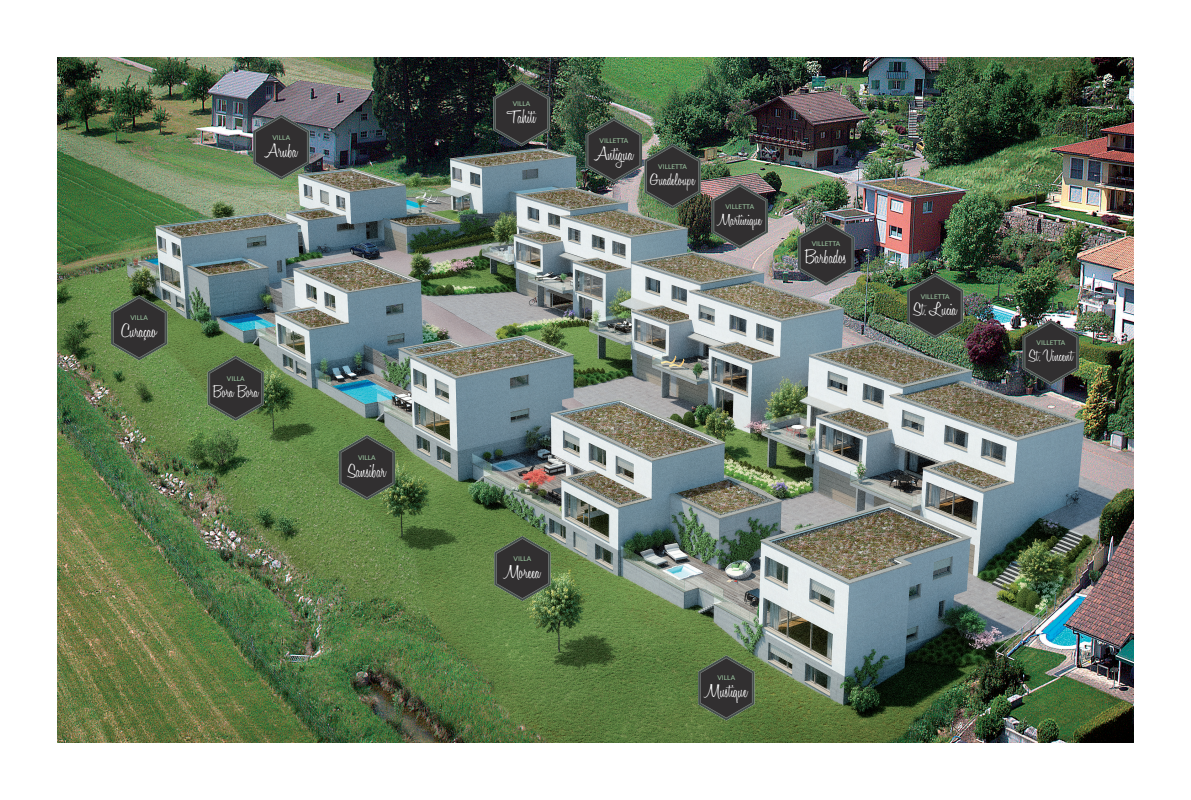
<style>
.page{position:relative;width:1191px;height:800px;background:#fff}
.page>*{position:absolute;margin:0;border:0;box-sizing:border-box;transform-origin:0 0}
.t1{font:300 19.9px "Honey Script";letter-spacing:-.005em;color:#fff}
.t2{font:300 18.9px "Honey Script";letter-spacing:-.005em;color:#fff}
.t3{font:300 17.2px "Honey Script";letter-spacing:-.005em;color:#fff}
.t4{font:6.5px "Lato";color:#a1cda6}
</style>
<div class="page">
<img style="left:57px;top:57px;width:1077px;height:686px">
<img style="left:253px;top:114px;width:56px;height:66px">
<svg style="left:111px;top:295px;width:56px;height:65px;background:#42493c"></svg>
<svg style="left:339px;top:435px;width:56px;height:65px;background:#424a3b"></svg>
<svg style="left:494px;top:536px;width:56px;height:65px;background:#434b3c"></svg>
<svg style="left:698px;top:655px;width:56px;height:65px;background:#41483a"></svg>
<img style="left:798px;top:221px;width:56px;height:65px">
<img style="left:711px;top:183px;width:57px;height:66px">
<img style="left:586px;top:118px;width:114px;height:91px">
<img style="left:907px;top:273px;width:56px;height:66px">
<svg style="left:207px;top:355px;width:57px;height:66px;background:#434c3c"></svg>
<img style="left:493px;top:81px;width:56px;height:65px">
<img style="left:1022px;top:320px;width:57px;height:65px">
<p class="t4" style="left:272px;top:133px;width:19px">VILLA</p>
<h1 class="t1" style="left:265px;top:138px;width:34px">Aruba</h1>
<p class="t4" style="left:130px;top:314px;width:19px">VILLA</p>
<h1 class="t1" style="left:121px;top:319px;width:37px">Curaçao</h1>
<p class="t4" style="left:227px;top:374px;width:19px">VILLA</p>
<h3 class="t3" style="left:213px;top:380px;width:47px">Bora Bora</h3>
<p class="t4" style="left:358px;top:454px;width:19px">VILLA</p>
<h1 class="t1" style="left:348px;top:458px;width:40px">Sansibar</h1>
<p class="t4" style="left:513px;top:100px;width:19px">VILLA</p>
<h1 class="t1" style="left:507px;top:105px;width:30px">Tahiti</h1>
<p class="t4" style="left:599px;top:137px;width:30px">VILLETTA</p>
<h1 class="t1" style="left:594px;top:141px;width:40px">Antigua</h1>
<p class="t4" style="left:658px;top:163px;width:30px">VILLETTA</p>
<h3 class="t3" style="left:650px;top:169px;width:46px">Guadeloupe</h3>
<p class="t4" style="left:725px;top:202px;width:30px">VILLETTA</p>
<h3 class="t3" style="left:718px;top:209px;width:45px">Martinique</h3>
<p class="t4" style="left:811px;top:240px;width:30px">VILLETTA</p>
<h1 class="t1" style="left:805px;top:244px;width:43px">Barbados</h1>
<p class="t4" style="left:920px;top:292px;width:30px">VILLETTA</p>
<h2 class="t2" style="left:913px;top:298px;width:45px">St. Lucia</h2>
<p class="t4" style="left:1036px;top:339px;width:30px">VILLETTA</p>
<h3 class="t3" style="left:1029px;top:345px;width:45px">St. Vincent</h3>
<p class="t4" style="left:513px;top:554px;width:19px">VILLA</p>
<h1 class="t1" style="left:504px;top:559px;width:38px">Moreea</h1>
<p class="t4" style="left:717px;top:674px;width:19px">VILLA</p>
<h1 class="t1" style="left:705px;top:679px;width:44px">Mustique</h1>
</div>
